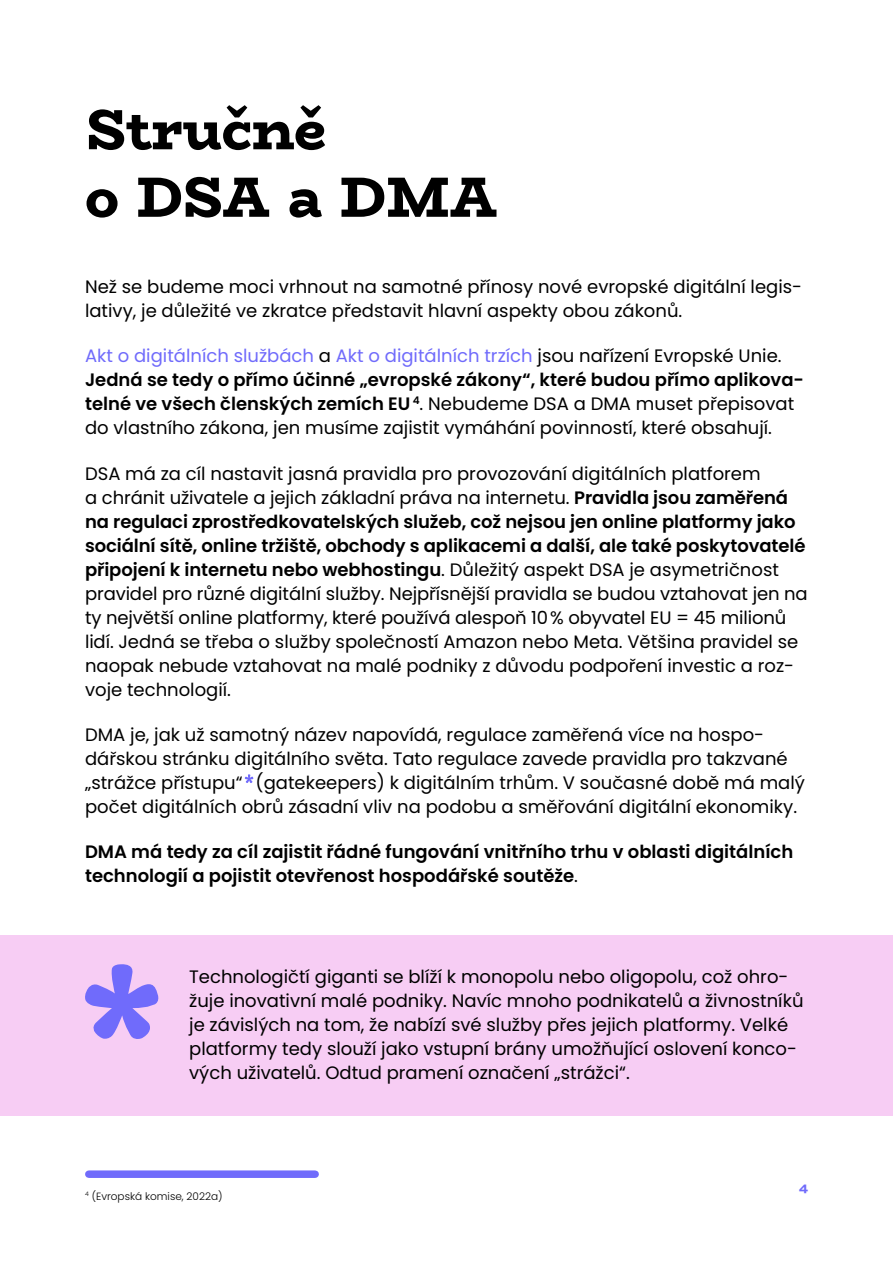
<style>
.page{position:relative;width:893px;height:1263px;background:#fff}
.page>*{position:absolute;margin:0;border:0;box-sizing:border-box;transform-origin:0 0}
.t1{font:800 57px/67.5px "Bio Rhyme";color:#000}
.t2{font:18px/24px "Poppins";color:#000}
.t3{font:600 18px/24px "Poppins";color:#000}
.t4{font:800 13.5px "Bio Rhyme";color:#706bfb}
.t5{font:300 10.5px "Poppins";color:#000}
.s1{color:#706bfb}
.s2{font-weight:600}
.s3{font-weight:400}
</style>
<div class="page">
<div style="left:89px;top:1170px;width:226px;height:8px;background:#706bfb"></div>
<svg style="left:245px;top:774px;width:9px;height:9px"></svg>
<div style="left:0;top:935px;width:893px;height:181px;background:#f7cdf4"></div>
<svg style="left:85px;top:964px;width:74px;height:75px"></svg>
<h1 class="t1" style="left:85px;top:94px;width:414px">Stručně<br>o DSA a DMA</h1>
<p class="t2" style="left:85px;top:275px;width:718px">Než se budeme moci vrhnout na samotné přínosy nové evropské digitální legis&shy;lativy, je důležité ve zkratce představit hlavní aspekty obou zákonů.</p>
<p class="t2" style="left:85px;top:344px;width:720px"><span class="s1">Akt o digitálních službách</span> a <span class="s1">Akt o digitálních trzích</span> jsou nařízení Evropské Unie.<br><span class="s2">Jedná se tedy o přímo účinné „evropské zákony“, které budou přímo aplikova&shy;telné ve všech členských zemích EU</span> <sup>4</sup>. Nebudeme DSA a DMA muset přepisovat do vlastního zákona, jen musíme zajistit vymáhání povinností, které obsahují.</p>
<p class="t2" style="left:85px;top:461px;width:724px">DSA má za cíl nastavit jasná pravidla pro provozování digitálních platforem<br>a chránit uživatele a jejich základní práva na internetu. <span class="s2">Pravidla jsou zaměřená na regulaci zprostředkovatelských služeb, což nejsou jen online platformy jako sociální sítě, online tržiště, obchody s aplikacemi a další, ale také poskytovatelé připojení k internetu nebo webhostingu</span>. Důležitý aspekt DSA je asymetričnost pravidel pro různé digitální služby. Nejpřísnější pravidla se budou vztahovat jen na ty největší online platformy, které používá alespoň 10% obyvatel EU = 45 milionů lidí. Jedná se třeba o služby společností Amazon nebo Meta. Většina pravidel se naopak nebude vztahovat na malé podniky z důvodu podpoření investic a roz&shy;voje technologií.</p>
<p class="t2" style="left:85px;top:723px;width:721px">DMA je, jak už samotný název napovídá, regulace zaměřená více na hospo&shy;dářskou stránku digitálního světa. Tato regulace zavede pravidla pro takzvané „strážce přístupu“ (gatekeepers) k digitálním trhům. V současné době má malý počet digitálních obrů zásadní vliv na podobu a směřování digitální ekonomiky.</p>
<p class="t3" style="left:85px;top:840px;width:710px">DMA má tedy za cíl zajistit řádné fungování vnitřního trhu v oblasti digitálních technologií a pojistit otevřenost hospodářské soutěže<span class="s3">.</span></p>
<p class="t2" style="left:189px;top:965px;width:616px">Technologičtí giganti se blíží k monopolu nebo oligopolu, což ohro&shy;žuje inovativní malé podniky. Navíc mnoho podnikatelů a živnostníků je závislých na tom, že nabízí své služby přes jejich platformy. Velké platformy tedy slouží jako vstupní brány umožňující oslovení konco&shy;vých uživatelů. Odtud pramení označení „strážci“.</p>
<p class="t5" style="left:85px;top:1190px;width:139px"><sup>4</sup> (Evropská komise, 2022a)</p>
<p class="t4" style="left:799px;top:1178px;width:10px">4</p>
</div>
